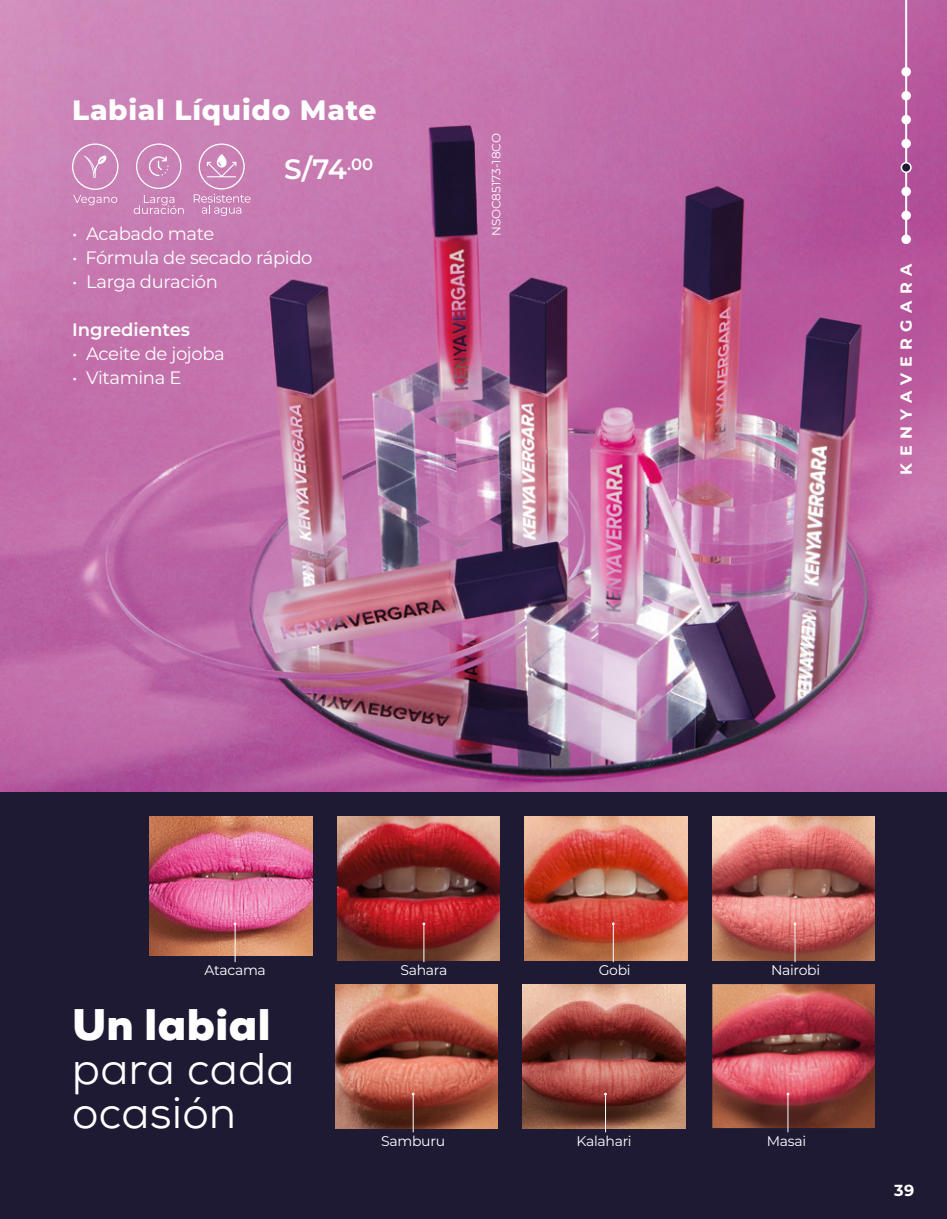
<style>
.page{position:relative;width:947px;height:1219px;background:#fff}
.page>*{position:absolute;margin:0;border:0;box-sizing:border-box;transform-origin:0 0}
.t1{font:44px/44px "Nexa";letter-spacing:.01em;color:#fff}
.t2{font:900 44px "Nexa";letter-spacing:.01em;color:#fff}
.t3{font:800 28px "Montserrat";letter-spacing:.025em;color:#fff}
.t4{font:600 28px "Montserrat";color:#fff}
.t5{font:18px "Montserrat";letter-spacing:-.02em;color:#fff}
.t6{font:600 18px "Montserrat";color:#fff}
.t7{font:600 16.4px "Montserrat";color:#fff}
.t8{font:700 16px "Montserrat";letter-spacing:.4em;color:#fff}
.t9{font:14px "Montserrat";letter-spacing:-.02em;color:#fff}
.t10{font:12px "Montserrat";color:#fff}
</style>
<div class="page">
<img style="left:0;top:0;width:947px;height:792px">
<div style="left:0;top:792px;width:947px;height:427px;background:#1e1a34"></div>
<svg style="left:194px;top:143px;width:57px;height:73px;background:#cf8fbd"></svg>
<svg style="left:72px;top:143px;width:46px;height:62px;background:#d091bf"></svg>
<svg style="left:134px;top:195px;width:50px;height:19px"></svg>
<svg style="left:136px;top:143px;width:45px;height:46px;background:#cf8fbe"></svg>
<img style="left:150px;top:816px;width:162px;height:139px">
<img style="left:337px;top:816px;width:163px;height:144px">
<img style="left:525px;top:816px;width:162px;height:144px">
<img style="left:523px;top:984px;width:162px;height:144px">
<img style="left:335px;top:984px;width:163px;height:144px">
<img style="left:712px;top:984px;width:163px;height:144px">
<img style="left:712px;top:816px;width:163px;height:144px">
<hr style="left:235px;top:924px;width:1px;height:38px;background:#fff">
<hr style="left:423px;top:924px;width:1px;height:38px;background:#fff">
<hr style="left:413px;top:1094px;width:1px;height:38px;background:#fff">
<hr style="left:605px;top:1094px;width:1px;height:38px;background:#fff">
<hr style="left:787px;top:1094px;width:1px;height:38px;background:#fff">
<hr style="left:613px;top:924px;width:1px;height:38px;background:#fff">
<hr style="left:795px;top:924px;width:1px;height:38px;background:#fff">
<hr style="left:905px;top:0;width:2px;height:240px;background:#fff">
<div style="left:901px;top:67px;width:10px;height:10px;background:#fff;border-radius:50%"></div>
<div style="left:901px;top:115px;width:10px;height:9px;background:#fff;border-radius:50%"></div>
<div style="left:901px;top:139px;width:10px;height:9px;background:#fff;border-radius:50%"></div>
<div style="left:901px;top:163px;width:10px;height:9px;background:#1e1a34;border-radius:50%"></div>
<div style="left:900px;top:162px;width:11px;height:11px;border:2px solid #fff;border-radius:50%"></div>
<div style="left:901px;top:187px;width:10px;height:9px;background:#fff;border-radius:50%"></div>
<div style="left:901px;top:211px;width:10px;height:9px;background:#fff;border-radius:50%"></div>
<div style="left:901px;top:235px;width:10px;height:9px;background:#fff;border-radius:50%"></div>
<div style="left:901px;top:91px;width:10px;height:9px;background:#fff;border-radius:50%"></div>
<h2 class="t3" style="left:72px;top:90px;width:306px">Labial Líquido Mate</h2>
<h2 class="t4" style="left:284px;top:149px;width:64px">S/74</h2>
<p class="t7" style="left:347px;top:152px;width:27px">.00</p>
<p class="t10" style="left:320px;top:155px;width:61px">36 puntos</p>
<p class="t5" style="left:72px;top:221px;width:144px">• Acabado mate</p>
<p class="t5" style="left:72px;top:245px;width:242px">• Fórmula de secado rápido</p>
<p class="t5" style="left:72px;top:269px;width:147px">• Larga duración</p>
<p class="t6" style="left:72px;top:317px;width:120px">Ingredientes</p>
<p class="t5" style="left:72px;top:341px;width:154px">• Aceite de jojoba</p>
<p class="t5" style="left:72px;top:365px;width:111px">• Vitamina E</p>
<p class="t10" style="left:488px;top:236px;width:105px;rotate:-90deg">NSOC85173-18CO</p>
<p class="t8" style="left:895px;top:474px;width:212px;rotate:-90deg">KENYAVERGARA</p>
<p class="t9" style="left:204px;top:960px;width:63px">Atacama</p>
<p class="t9" style="left:400px;top:960px;width:48px">Sahara</p>
<h1 class="t2" style="left:72px;top:997px;width:200px">Un labial</h1>
<h1 class="t1" style="left:72px;top:1047px;width:224px">para cada ocasión</h1>
<p class="t9" style="left:599px;top:960px;width:34px">Gobi</p>
<p class="t9" style="left:771px;top:960px;width:51px">Nairobi</p>
<p class="t9" style="left:381px;top:1131px;width:65px">Samburu</p>
<p class="t9" style="left:576px;top:1131px;width:57px">Kalahari</p>
<p class="t9" style="left:767px;top:1131px;width:41px">Masai</p>
<p class="t8" style="left:894px;top:1178px;width:21px">39</p>
</div>
